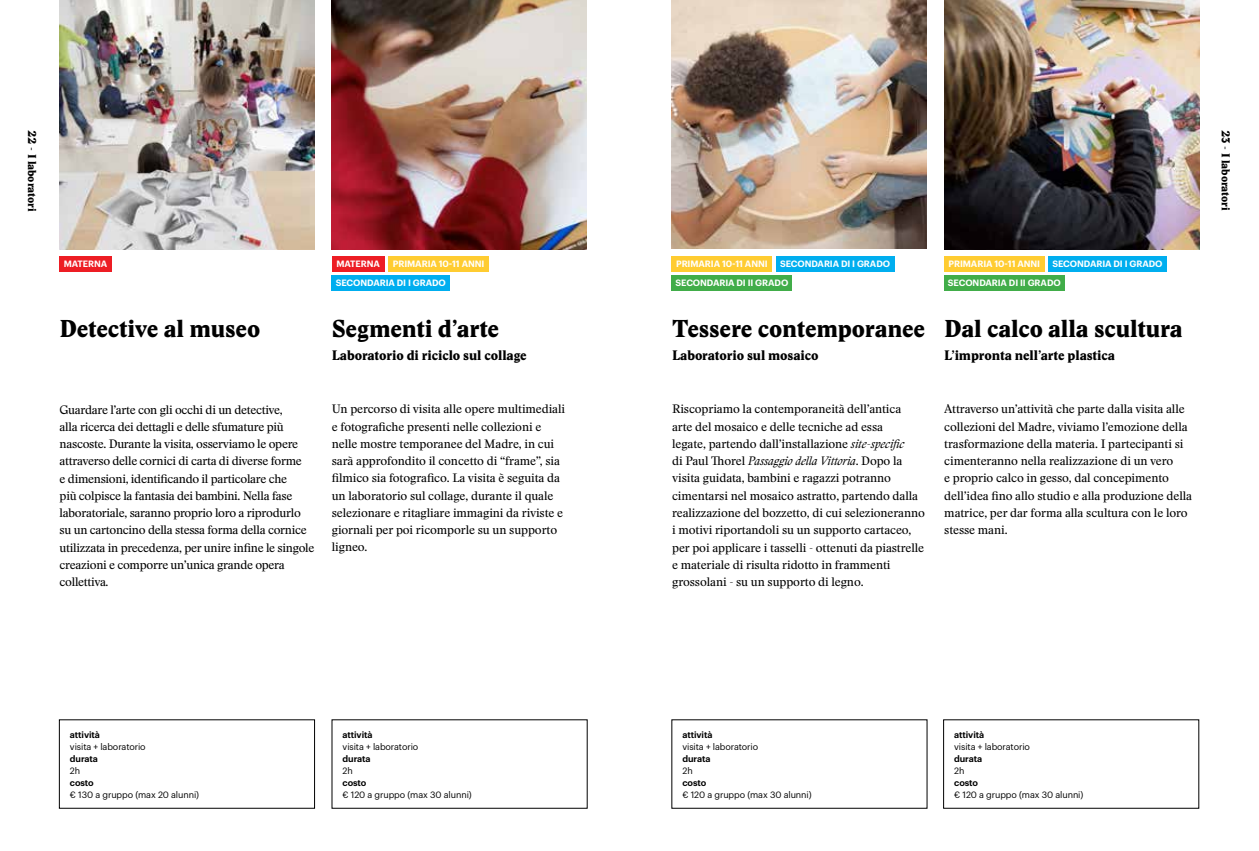
<style>
.page{position:relative;width:1259px;height:851px;background:#fff}
.page>*{position:absolute;margin:0;border:0;box-sizing:border-box;transform-origin:0 0}
.t1{font:24px "Stanley Poster";letter-spacing:-.01em;color:#000}
.t2{font:13.5px "Stanley Poster";letter-spacing:-.01em;color:#000}
.t3{font:12px/17.2px "Stanley";letter-spacing:-.01em;color:#000}
.t4{font:11.25px "Stanley Poster";letter-spacing:-.01em;color:#000}
.t5{font:9px "Graphik";letter-spacing:-.01em;color:#000}
.t6{font:600 9px "Graphik";letter-spacing:-.01em;color:#fff}
.t7{font:600 9px "Graphik";letter-spacing:-.01em;color:#000}
.s1{font-style:italic}
</style>
<div class="page">
<img style="left:671px;top:0;width:256px;height:248px">
<img style="left:332px;top:0;width:255px;height:249px">
<div style="left:332px;top:275px;width:118px;height:15px;background:#00aeef"></div>
<div style="left:388px;top:256px;width:101px;height:15px;background:#ffcc31"></div>
<div style="left:59px;top:256px;width:53px;height:15px;background:#ed1d24"></div>
<div style="left:332px;top:256px;width:52px;height:15px;background:#ed1d24"></div>
<div style="left:776px;top:256px;width:118px;height:15px;background:#00aeef"></div>
<div style="left:1048px;top:256px;width:118px;height:15px;background:#00aeef"></div>
<div style="left:671px;top:275px;width:121px;height:15px;background:#41ad49"></div>
<div style="left:944px;top:275px;width:120px;height:15px;background:#41ad49"></div>
<div style="left:671px;top:256px;width:101px;height:15px;background:#ffcc31"></div>
<div style="left:944px;top:256px;width:100px;height:15px;background:#ffcc31"></div>
<img style="left:59px;top:0;width:255px;height:249px">
<img style="left:944px;top:0;width:256px;height:249px">
<p class="t4" style="left:40px;top:130px;width:83px;rotate:90deg">22 - I laboratori</p>
<p class="t4" style="left:1233px;top:130px;width:82px;rotate:90deg">23 - I laboratori</p>
<p class="t6" style="left:64px;top:257px;width:45px">MATERNA</p>
<p class="t6" style="left:336px;top:257px;width:45px">MATERNA</p>
<p class="t6" style="left:393px;top:257px;width:93px">PRIMARIA 10-11 ANNI</p>
<p class="t6" style="left:780px;top:257px;width:112px">SECONDARIA DI I GRADO</p>
<p class="t6" style="left:1052px;top:257px;width:112px">SECONDARIA DI I GRADO</p>
<p class="t6" style="left:675px;top:276px;width:114px">SECONDARIA DI II GRADO</p>
<p class="t6" style="left:948px;top:276px;width:114px">SECONDARIA DI II GRADO</p>
<p class="t6" style="left:676px;top:257px;width:93px">PRIMARIA 10-11 ANNI</p>
<p class="t6" style="left:948px;top:257px;width:93px">PRIMARIA 10-11 ANNI</p>
<p class="t6" style="left:336px;top:276px;width:112px">SECONDARIA DI I GRADO</p>
<h1 class="t1" style="left:60px;top:312px;width:202px">Detective al museo</h1>
<h1 class="t1" style="left:332px;top:312px;width:169px">Segmenti d’arte</h1>
<h1 class="t1" style="left:672px;top:312px;width:512px">Tessere contemporanee Dal calco alla scultura</h1>
<p class="t2" style="left:332px;top:346px;width:197px">Laboratorio di riciclo sul collage</p>
<p class="t2" style="left:672px;top:346px;width:148px">Laboratorio sul mosaico</p>
<p class="t2" style="left:944px;top:346px;width:172px">L’impronta nell’arte plastica</p>
<p class="t3" style="left:332px;top:400px;width:235px">Un percorso di visita alle opere multimediali e fotografiche presenti nelle collezioni e nelle mostre temporanee del Madre, in cui sarà approfondito il concetto di “frame”, sia filmico sia fotografico. La visita è seguita da un laboratorio sul collage, durante il quale selezionare e ritagliare immagini da riviste e giornali per poi ricomporle su un supporto ligneo.</p>
<p class="t3" style="left:944px;top:400px;width:249px">Attraverso un’attività che parte dalla visita alle collezioni del Madre, viviamo l’emozione della trasformazione della materia. I partecipanti si cimenteranno nella realizzazione di un vero<br>e proprio calco in gesso, dal concepimento dell’idea fino allo studio e alla produzione della matrice, per dar forma alla scultura con le loro stesse mani.</p>
<p class="t3" style="left:60px;top:400px;width:256px">Guardare l’arte con gli occhi di un detective,<br>alla ricerca dei dettagli e delle sfumature più nascoste. Durante la visita, osserviamo le opere attraverso delle cornici di carta di diverse forme<br>e dimensioni, identificando il particolare che<br>più colpisce la fantasia dei bambini. Nella fase laboratoriale, saranno proprio loro a riprodurlo su un cartoncino della stessa forma della cornice utilizzata in precedenza, per unire infine le singole creazioni e comporre un’unica grande opera collettiva.</p>
<p class="t3" style="left:672px;top:400px;width:254px">Riscopriamo la contemporaneità dell’antica<br>arte del mosaico e delle tecniche ad essa<br>legate, partendo dall’installazione <span class="s1">site-specific<br></span>di Paul Thorel <span class="s1">Passaggio della Vittoria</span>. Dopo la visita guidata, bambini e ragazzi potranno cimentarsi nel mosaico astratto, partendo dalla realizzazione del bozzetto, di cui selezioneranno i motivi riportandoli su un supporto cartaceo, per poi applicare i tasselli - ottenuti da piastrelle e materiale di risulta ridotto in frammenti grossolani - su un supporto di legno.</p>
<p class="t7" style="left:70px;top:727px;width:31px">attività</p>
<p class="t5" style="left:70px;top:739px;width:77px">visita + laboratorio</p>
<p class="t7" style="left:70px;top:751px;width:29px">durata</p>
<p class="t5" style="left:70px;top:763px;width:12px">2h</p>
<p class="t7" style="left:70px;top:775px;width:25px">costo</p>
<p class="t5" style="left:70px;top:787px;width:131px">€ 130 a gruppo (max 20 alunni)</p>
<p class="t7" style="left:343px;top:727px;width:31px">attività</p>
<p class="t5" style="left:343px;top:739px;width:77px">visita + laboratorio</p>
<p class="t7" style="left:343px;top:751px;width:29px">durata</p>
<p class="t5" style="left:343px;top:763px;width:12px">2h</p>
<p class="t7" style="left:343px;top:775px;width:25px">costo</p>
<p class="t5" style="left:343px;top:787px;width:131px">€ 120 a gruppo (max 30 alunni)</p>
<p class="t7" style="left:682px;top:727px;width:31px">attività</p>
<p class="t5" style="left:682px;top:739px;width:77px">visita + laboratorio</p>
<p class="t7" style="left:682px;top:751px;width:29px">durata</p>
<p class="t5" style="left:682px;top:763px;width:12px">2h</p>
<p class="t7" style="left:682px;top:775px;width:25px">costo</p>
<p class="t5" style="left:682px;top:787px;width:131px">€ 120 a gruppo (max 30 alunni)</p>
<p class="t7" style="left:954px;top:727px;width:31px">attività</p>
<p class="t5" style="left:954px;top:739px;width:77px">visita + laboratorio</p>
<p class="t7" style="left:954px;top:751px;width:29px">durata</p>
<p class="t5" style="left:954px;top:763px;width:12px">2h</p>
<p class="t7" style="left:954px;top:775px;width:25px">costo</p>
<p class="t5" style="left:954px;top:787px;width:131px">€ 120 a gruppo (max 30 alunni)</p>
</div>
